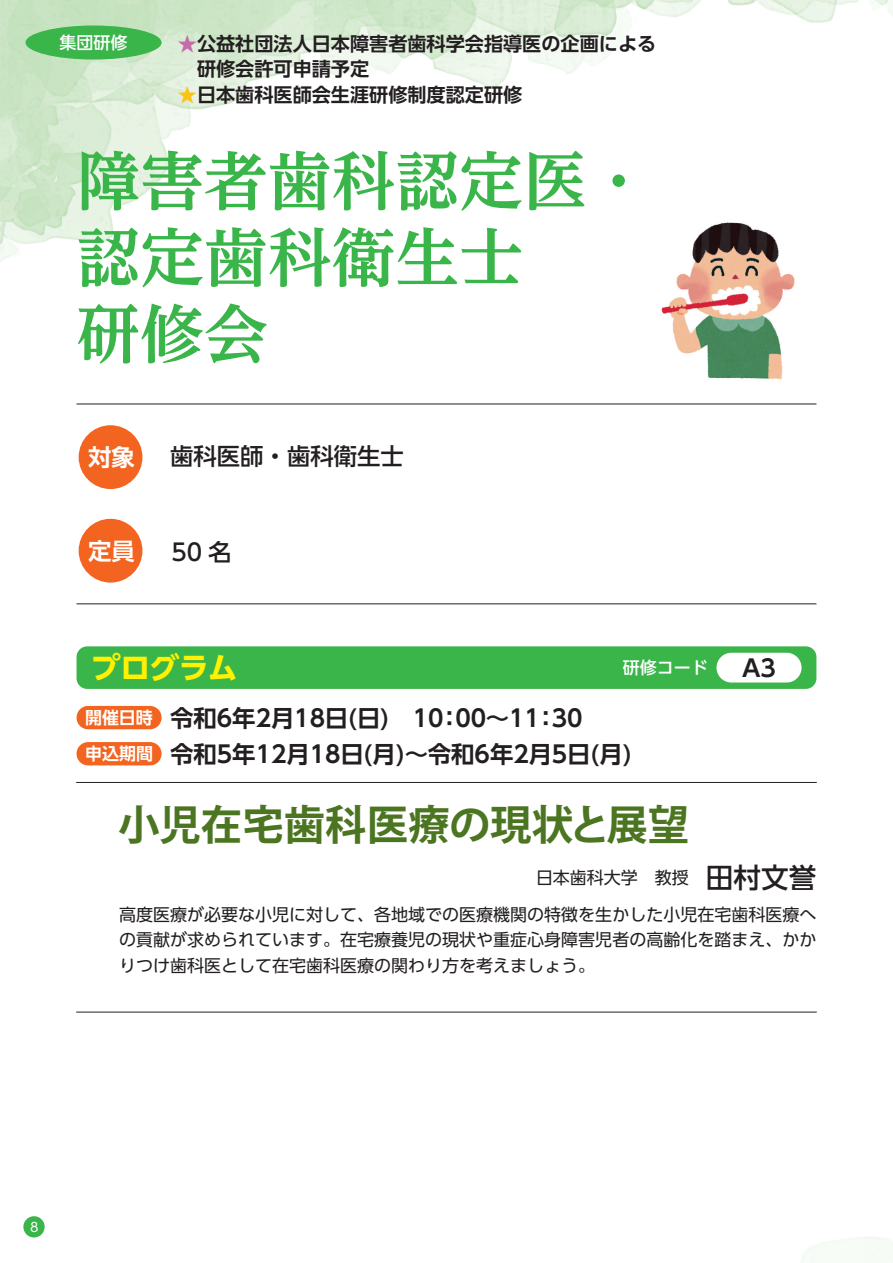
<style>
.page{position:relative;width:893px;height:1263px;background:#fff}
.page>*{position:absolute;margin:0;border:0;box-sizing:border-box;transform-origin:0 0}
.t1{font:700 63.75px/76.5px "UD Reimin Pro";color:#3ab54a}
.t2{font:700 41.4px "Koz Go Pro";color:#4b7520}
.t3{font:700 29.7px "UD Shin Go Pro";letter-spacing:-.02em;color:#fff101}
.t4{font:700 23.4px/36.2px "UD Shin Go Pro De";color:#231f20}
.t5{font:500 23.4px "UD Shin Go Pro";color:#231f20}
.t6{font:700 23.4px "UD Shin Go Pro De";color:#fff}
.t7{font:700 19.2px/25.5px "UD Shin Go Pro De";color:#231f20}
.t8{font:16.95px/25.5px "UD Shin Go Pro";color:#231f20;text-align:justify}
.t9{font:500 16.95px "UD Shin Go Pro";color:#fff}
.t10{font:700 16.95px "UD Shin Go Pro De";color:#fff}
.t11{font:12.75px "UD Shin Go Pro";color:#fff}
.s1{color:#c66aaa}
.s2{color:#fec210}
.s3{font-weight:500;font-size:27.6px}
</style>
<div class="page">
<img style="left:0;top:0;width:893px;height:262px">
<div style="left:26px;top:26px;width:136px;height:34px;background:#3ab54a;border-radius:50%"></div>
<hr style="left:77px;top:1012px;width:739px;height:1px;background:#231f20">
<hr style="left:77px;top:404px;width:739px;height:1px;background:#231f20">
<hr style="left:77px;top:604px;width:739px;height:1px;background:#231f20">
<div style="left:79px;top:519px;width:63px;height:64px;background:#f36421;border-radius:50%"></div>
<div style="left:79px;top:425px;width:63px;height:64px;background:#f36421;border-radius:50%"></div>
<div style="left:77px;top:742px;width:85px;height:23px;background:#f36421;border-radius:12px"></div>
<div style="left:77px;top:706px;width:85px;height:23px;background:#f36421;border-radius:12px"></div>
<div style="left:77px;top:646px;width:739px;height:43px;background:#3ab54a;border-radius:11px"></div>
<div style="left:716px;top:653px;width:85px;height:29px;background:#fff;border-radius:15px"></div>
<hr style="left:77px;top:782px;width:739px;height:1px;background:#231f20">
<img style="left:658px;top:220px;width:139px;height:160px">
<div style="left:23px;top:1216px;width:22px;height:21px;background:#3ab54a;border-radius:50%"></div>
<p class="t9" style="left:60px;top:29px;width:70px">集団研修</p>
<p class="t7" style="left:178px;top:30px;width:480px"><span class="s1">★</span>公益社団法人日本障害者歯科学会指導医の企画による　研修会許可申請予定</p>
<p class="t7" style="left:178px;top:81px;width:346px"><span class="s2">★</span>日本歯科医師会生涯研修制度認定研修</p>
<h1 class="t1" style="left:77px;top:142px;width:576px">障害者歯科認定医・認定歯科衛生士<br>研修会</h1>
<h3 class="t6" style="left:88px;top:438px;width:48px">対象</h3>
<h3 class="t6" style="left:88px;top:532px;width:48px">定員</h3>
<h3 class="t5" style="left:170px;top:437px;width:235px">歯科医師・歯科衛生士</h3>
<h3 class="t5" style="left:172px;top:533px;width:61px">50 名</h3>
<h3 class="t3" style="left:91px;top:643px;width:148px">プログラム</h3>
<p class="t9" style="left:623px;top:654px;width:87px">研修コード</p>
<h3 class="t4" style="left:742px;top:649px;width:35px">A3</h3>
<p class="t10" style="left:85px;top:704px;width:69px">開催日時</p>
<p class="t10" style="left:85px;top:740px;width:70px">申込期間</p>
<h3 class="t4" style="left:170px;top:699px;width:463px">令和6年2月18日(日)　10：00～11：30<br>令和5年12月18日(月)～令和6年2月5日(月)</h3>
<h2 class="t2" style="left:118px;top:798px;width:573px">小児在宅歯科医療の現状と展望</h2>
<p class="t8" style="left:536px;top:864px;width:282px">日本歯科大学　教授 <span class="s3">田村文誉</span></p>
<p class="t8" style="left:119px;top:901px;width:699px">高度医療が必要な小児に対して、各地域での医療機関の特徴を生かした小児在宅歯科医療への貢献が求められています。在宅療養児の現状や重症心身障害児者の高齢化を踏まえ、かかりつけ歯科医として在宅歯科医療の関わり方を考えましょう。</p>
<p class="t11" style="left:30px;top:1216px;width:10px">8</p>
</div>
